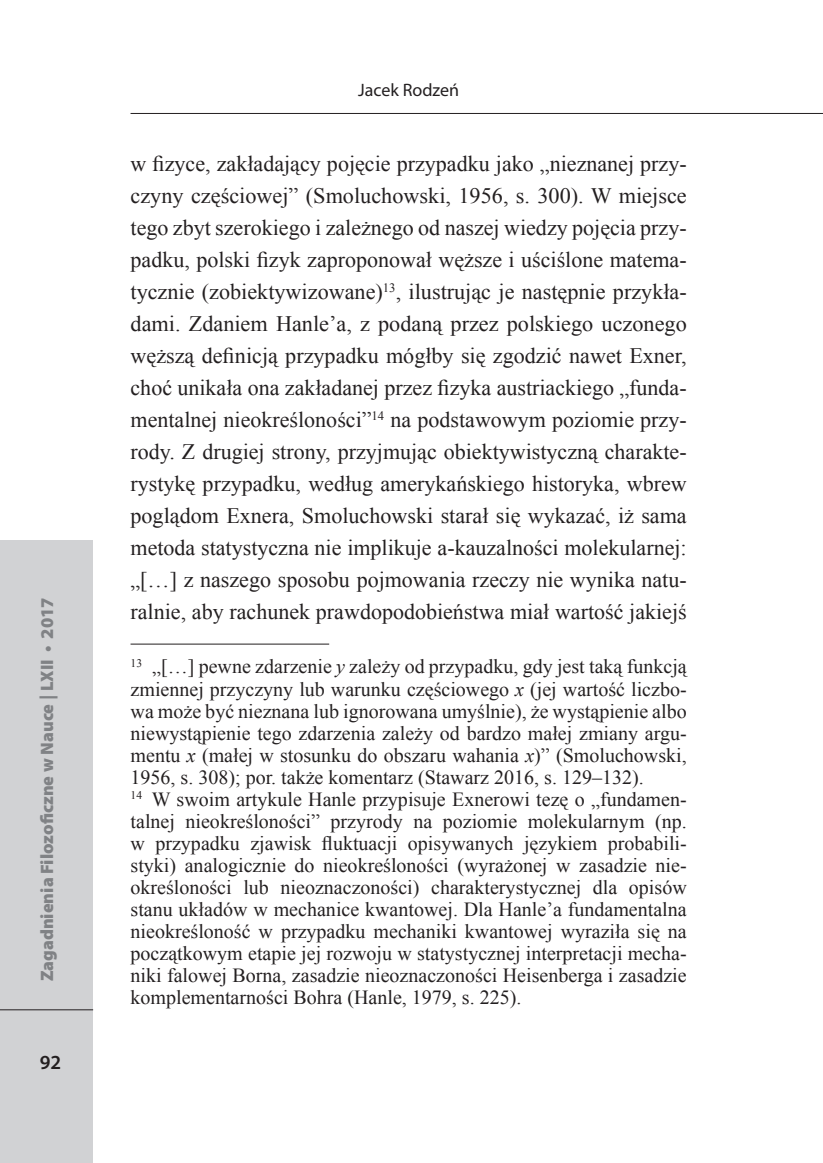
<style>
.page{position:relative;width:823px;height:1163px;background:#fff}
.page>*{position:absolute;margin:0;border:0;box-sizing:border-box;transform-origin:0 0}
.Przypis_dolny{font:22px/32px "Times New Roman";color:#231f20;text-align:justify}
.Przypis_dolny-2{font:20px/22px "Times New Roman";color:#231f20;text-align:justify}
.t1{font:600 20px "Myriad Pro";color:#231f20}
.t2{font:900 18px "Myriad Pro";color:#808285}
.t3{font:18px "Myriad Pro";color:#231f20}
.s1{font-style:italic}
</style>
<div class="page">
<div style="left:0;top:540px;width:93px;height:622px;background:#d1d2d4"></div>
<hr style="left:130px;top:113px;width:692px;height:1px;background:#231f20">
<hr style="left:0;top:1009px;width:93px;height:1px;background:#231f20">
<hr style="left:130px;top:643px;width:199px;height:1px;background:#231f20">
<p class="t2" style="left:35px;top:981px;width:385px;rotate:-90deg">Zagadnienia Filozoficzne w Nauce | LXII • 2017</p>
<p class="t1" style="left:40px;top:1049px;width:23px">92</p>
<p class="t3" style="left:358px;top:79px;width:102px">Jacek Rodzeń</p>
<p class="Przypis_dolny" style="left:130px;top:147px;width:557px">w fizyce, zakładający pojęcie przypadku jako „nieznanej przy&shy;czyny częściowej” (Smoluchowski, 1956, s. 300). W miejsce tego zbyt szerokiego i zależnego od naszej wiedzy pojęcia przy&shy;padku, polski fizyk zaproponował węższe i uściślone matema&shy;tycznie (zobiektywizowane)<sup>13</sup>, ilustrując je następnie przykła&shy;dami. Zdaniem Hanle’a, z podaną przez polskiego uczonego węższą definicją przypadku mógłby się zgodzić nawet Exner, choć unikała ona zakładanej przez fizyka austriackiego „funda&shy;mentalnej nieokreśloności”<sup>14</sup> na podstawowym poziomie przy&shy;rody. Z drugiej strony, przyjmując obiektywistyczną charakte&shy;rystykę przypadku, według amerykańskiego historyka, wbrew poglądom Exnera, Smoluchowski starał się wykazać, iż sama metoda statystyczna nie implikuje a-kauzalności molekularnej: „[…] z naszego sposobu pojmowania rzeczy nie wynika natu&shy;ralnie, aby rachunek prawdopodobieństwa miał wartość jakiejś</p>
<p class="Przypis_dolny-2" style="left:130px;top:655px;width:557px"><sup>13</sup> „[…] pewne zdarzenie <span class="s1">y</span> zależy od przypadku, gdy jest taką funkcją zmiennej przyczyny lub warunku częściowego <span class="s1">x</span> (jej wartość liczbo&shy;wa może być nieznana lub ignorowana umyślnie), że wystąpienie albo niewystąpienie tego zdarzenia zależy od bardzo małej zmiany argu&shy;mentu <span class="s1">x</span> (małej w stosunku do obszaru wahania <span class="s1">x</span>)” (Smoluchowski, 1956, s. 308); por. także komentarz (Stawarz 2016, s. 129–132).</p>
<p class="Przypis_dolny-2" style="left:130px;top:787px;width:557px"><sup>14</sup> W swoim artykule Hanle przypisuje Exnerowi tezę o „fundamen&shy;talnej nieokreśloności” przyrody na poziomie molekularnym (np. w przypadku zjawisk fluktuacji opisywanych językiem probabili&shy;styki) analogicznie do nieokreśloności (wyrażonej w zasadzie nie&shy;określoności lub nieoznaczoności) charakterystycznej dla opisów stanu układów w mechanice kwantowej. Dla Hanle’a fundamentalna nieokreśloność w przypadku mechaniki kwantowej wyraziła się na początkowym etapie jej rozwoju w statystycznej interpretacji mecha&shy;niki falowej Borna, zasadzie nieoznaczoności Heisenberga i zasadzie komplementarności Bohra (Hanle, 1979, s. 225).</p>
</div>
